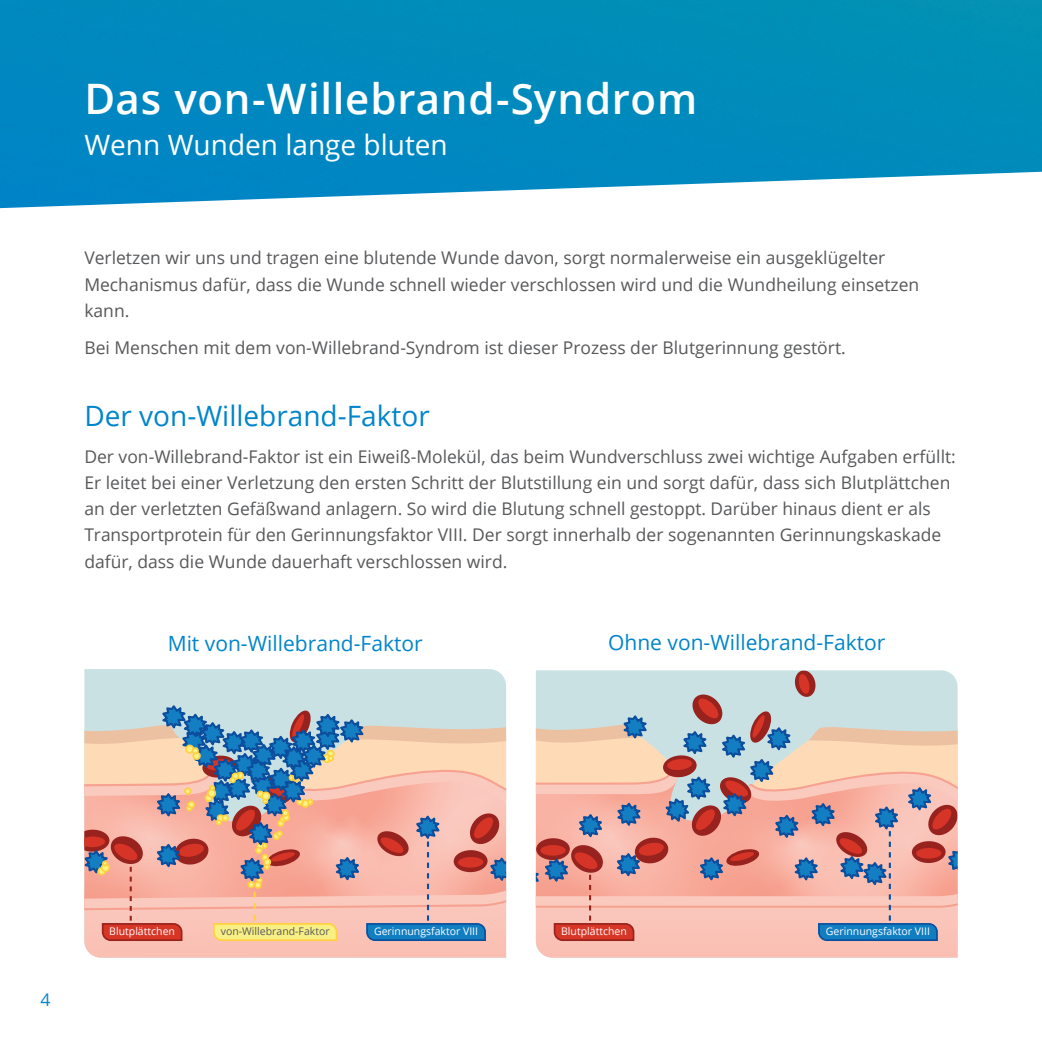
<style>
.page{position:relative;width:1042px;height:1042px;background:#fff}
.page>*{position:absolute;margin:0;border:0;box-sizing:border-box;transform-origin:0 0}
.t1{font:600 42px "Open Sans";letter-spacing:.02em;color:#fff}
.t2{font:28px "Open Sans";color:#0085cb}
.t3{font:28px "Open Sans";color:#fff}
.t4{font:21px "Open Sans";color:#0085cb}
.t5{font:17.5px/26.2px "Open Sans";color:#57585a}
.t6{font:17.5px "Open Sans";color:#0085cb}
.t7{font:10.5px "Open Sans";color:#fff}
.t8{font:10.5px "Open Sans";color:#57585a}
</style>
<div class="page">
<img style="left:0;top:0;width:1042px;height:208px">
<div style="left:84px;top:669px;width:422px;height:33px;background:#cae1e3"></div>
<svg style="left:84px;top:702px;width:422px;height:255px;background:#d3b0a8"></svg>
<svg style="left:536px;top:670px;width:421px;height:287px;background:#d6b5b0"></svg>
<h1 class="t1" style="left:84px;top:70px;width:614px">Das von-Willebrand-Syndrom</h1>
<h2 class="t3" style="left:84px;top:126px;width:365px">Wenn Wunden lange bluten</h2>
<p class="t5" style="left:84px;top:244px;width:836px">Verletzen wir uns und tragen eine blutende Wunde davon, sorgt normalerweise ein ausgeklügelter<br>Mechanismus dafür, dass die Wunde schnell wieder verschlossen wird und die Wundheilung einsetzen kann.</p>
<p class="t5" style="left:84px;top:334px;width:760px">Bei Menschen mit dem von-Willebrand-Syndrom ist dieser Prozess der Blutgerinnung gestört.</p>
<h2 class="t2" style="left:84px;top:396px;width:347px">Der von-Willebrand-Faktor</h2>
<p class="t5" style="left:84px;top:443px;width:873px">Der von-Willebrand-Faktor ist ein Eiweiß-Molekül, das beim Wundverschluss zwei wichtige Aufgaben erfüllt:<br>Er leitet bei einer Verletzung den ersten Schritt der Blutstillung ein und sorgt dafür, dass sich Blutplättchen an der verletzten Gefäßwand anlagern. So wird die Blutung schnell gestoppt. Darüber hinaus dient er als Transportprotein für den Gerinnungsfaktor VIII. Der sorgt innerhalb der sogenannten Gerinnungskaskade dafür, dass die Wunde dauerhaft verschlossen wird.</p>
<p class="t4" style="left:168px;top:629px;width:257px">Mit von-Willebrand-Faktor</p>
<p class="t4" style="left:608px;top:628px;width:279px">Ohne von-Willebrand-Faktor</p>
<p class="t6" style="left:41px;top:988px;width:12px">4</p>
<p class="t7" style="left:109px;top:924px;width:67px">Blutplättchen</p>
<p class="t8" style="left:221px;top:924px;width:110px">von-Willebrand-Faktor</p>
<p class="t7" style="left:374px;top:924px;width:106px">Gerinnungsfaktor VIII</p>
<p class="t7" style="left:561px;top:924px;width:67px">Blutplättchen</p>
<p class="t7" style="left:826px;top:924px;width:106px">Gerinnungsfaktor VIII</p>
</div>
